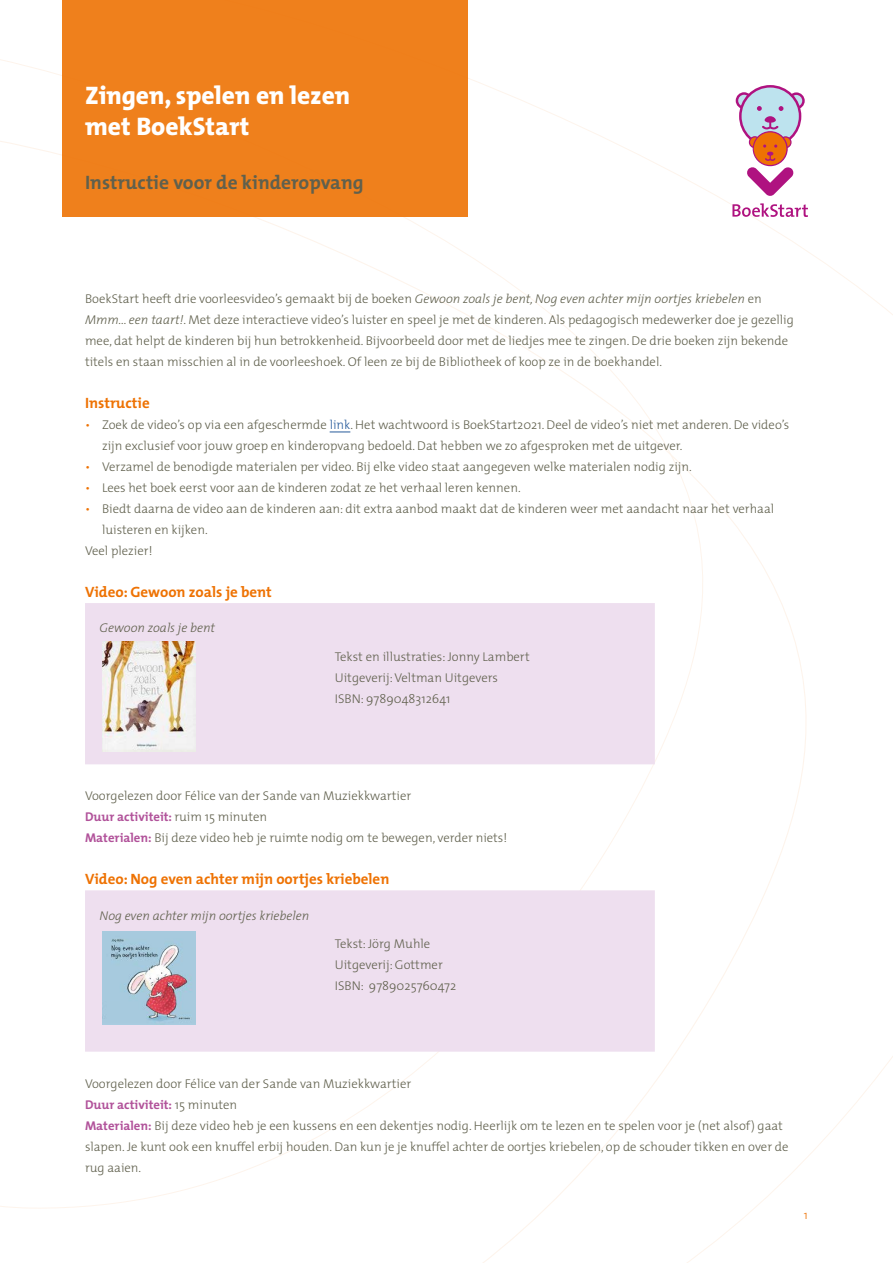
<style>
.page{position:relative;width:893px;height:1263px;background:#fff}
.page>*{position:absolute;margin:0;border:0;box-sizing:border-box;transform-origin:0 0}
.t1{font:800 25.5px/30.6px "The Mix";color:#fff}
.t2{font:700 19.5px "The Mix";color:#60604d}
.t3{font:700 15px "The Mix";color:#ee7203}
.t4{font:300 12.75px/21px "The Mix";color:#60604d}
.t5{font:italic 300 12.75px "The Mix";color:#60604d}
.t6{font:300 12px "The Mix";color:#ee7203}
.s1{font-style:italic}
.s2{color:#ee7203}
.s3{color:#275b9b}
.s4{font-weight:700;color:#b1529a}
</style>
<div class="page">
<div style="left:62px;top:0;width:406px;height:217px;background:#ef801c"></div>
<svg style="left:736px;top:85px;width:69px;height:111px"></svg>
<svg style="left:732px;top:203px;width:76px;height:14px"></svg>
<svg style="left:330px;top:432px;width:20px;height:1px"></svg>
<div style="left:85px;top:603px;width:570px;height:161px;background:#eedfef"></div>
<div style="left:85px;top:890px;width:570px;height:162px;background:#eedfef"></div>
<img style="left:102px;top:641px;width:93px;height:111px">
<img style="left:102px;top:931px;width:93px;height:94px">
<h1 class="t1" style="left:85px;top:81px;width:267px">Zingen, spelen en lezen met BoekStart</h1>
<h2 class="t2" style="left:85px;top:170px;width:280px">Instructie voor de kinderopvang</h2>
<p class="t4" style="left:85px;top:288px;width:710px">BoekStart heeft drie voorleesvideo’s gemaakt bij de boeken <span class="s1">Gewoon zoals je bent, Nog even achter mijn oortjes kriebelen</span> en <span class="s1">Mmm... een taart!</span>. Met deze interactieve video’s luister en speel je met de kinderen. Als pedagogisch medewerker doe je gezellig mee, dat helpt de kinderen bij hun betrokkenheid. Bijvoorbeeld door met de liedjes mee te zingen. De drie boeken zijn bekende titels en staan misschien al in de voorleeshoek. Of leen ze bij de Bibliotheek of koop ze in de boekhandel.</p>
<p class="t3" style="left:85px;top:393px;width:66px">Instructie</p>
<p class="t4" style="left:102px;top:414px;width:689px;text-indent:-17px"><span class="s2">•</span> Zoek de video’s op via een afgeschermde <span class="s3">link</span>. Het wachtwoord is BoekStart2021. Deel de video’s niet met anderen. De video’s zijn exclusief voor jouw groep en kinderopvang bedoeld. Dat hebben we zo afgesproken met de uitgever.</p>
<p class="t4" style="left:85px;top:456px;width:608px"><span class="s2">•</span> Verzamel de benodigde materialen per video. Bij elke video staat aangegeven welke materialen nodig zijn.</p>
<p class="t4" style="left:85px;top:477px;width:437px"><span class="s2">•</span> Lees het boek eerst voor aan de kinderen zodat ze het verhaal leren kennen.</p>
<p class="t4" style="left:85px;top:498px;width:690px"><span class="s2">•</span> Biedt daarna de video aan de kinderen aan: dit extra aanbod maakt dat de kinderen weer met aandacht naar het verhaal</p>
<p class="t4" style="left:102px;top:519px;width:107px">luisteren en kijken.</p>
<p class="t4" style="left:85px;top:540px;width:69px">Veel plezier!</p>
<p class="t3" style="left:85px;top:582px;width:188px">Video: Gewoon zoals je bent</p>
<p class="t5" style="left:100px;top:620px;width:117px">Gewoon zoals je bent</p>
<p class="t4" style="left:335px;top:646px;width:196px">Tekst en illustraties: Jonny Lambert<br>Uitgeverij: Veltman Uitgevers<br>ISBN: 9789048312641</p>
<p class="t4" style="left:85px;top:786px;width:424px">Voorgelezen door Félice van der Sande van Muziekkwartier<br><span class="s4">Duur activiteit:</span> ruim 15 minuten<br><span class="s4">Materialen:</span> Bij deze video heb je ruimte nodig om te bewegen, verder niets!</p>
<p class="t3" style="left:85px;top:870px;width:306px">Video: Nog even achter mijn oortjes kriebelen</p>
<p class="t5" style="left:100px;top:907px;width:211px">Nog even achter mijn oortjes kriebelen</p>
<p class="t4" style="left:335px;top:933px;width:123px">Tekst: Jörg Muhle<br>Uitgeverij: Gottmer<br>ISBN: 9789025760472</p>
<p class="t4" style="left:85px;top:1073px;width:705px">Voorgelezen door Félice van der Sande van Muziekkwartier<br><span class="s4">Duur activiteit:</span> 15 minuten<br><span class="s4">Materialen:</span> Bij deze video heb je een kussens en een dekentjes nodig. Heerlijk om te lezen en te spelen voor je (net alsof) gaat slapen. Je kunt ook een knuffel erbij houden. Dan kun je je knuffel achter de oortjes kriebelen, op de schouder tikken en over de rug aaien.</p>
<p class="t6" style="left:804px;top:1207px;width:6px">1</p>
</div>
